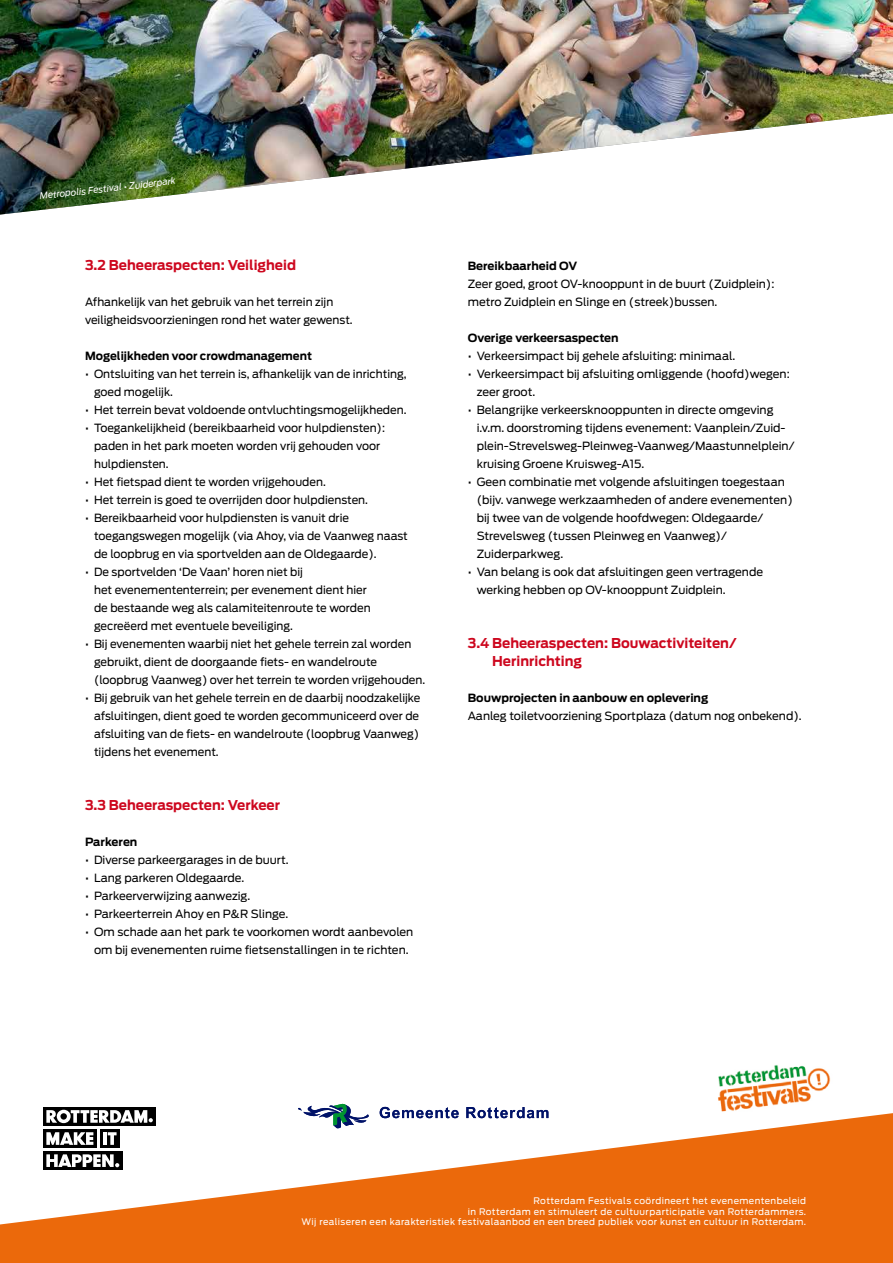
<style>
.page{position:relative;width:893px;height:1263px;background:#fff}
.page>*{position:absolute;margin:0;border:0;box-sizing:border-box;transform-origin:0 0}
.t1{font:700 13.5px/18px "Antenna";color:#cd071e}
.t2{font:11.25px/18px "Antenna";color:#000}
.t3{font:700 11.25px "Antenna";color:#000}
.t4{font:9px/10.8px "Antenna";letter-spacing:.045em;color:#fff;text-align:right}
.t5{font:italic 9px "Antenna";color:#fff}
</style>
<div class="page">
<img style="left:0;top:0;width:893px;height:215px">
<svg style="left:0;top:1113px;width:893px;height:150px;fill:#eb690b"></svg>
<svg style="left:298px;top:1103px;width:71px;height:26px"></svg>
<svg style="left:380px;top:1107px;width:79px;height:11px"></svg>
<svg style="left:466px;top:1107px;width:82px;height:11px"></svg>
<img style="left:718px;top:1065px;width:113px;height:47px">
<div style="left:100px;top:1129px;width:20px;height:19px;background:#000"></div>
<hr style="left:103px;top:1132px;width:4px;height:13px;background:#fff">
<svg style="left:108px;top:1132px;width:9px;height:13px"></svg>
<div style="left:43px;top:1129px;width:54px;height:19px;background:#000"></div>
<svg style="left:46px;top:1132px;width:47px;height:13px"></svg>
<div style="left:43px;top:1107px;width:113px;height:19px;background:#000"></div>
<svg style="left:46px;top:1110px;width:107px;height:13px"></svg>
<div style="left:43px;top:1151px;width:79px;height:19px;background:#000"></div>
<svg style="left:46px;top:1154px;width:73px;height:13px"></svg>
<p class="t5" style="left:39px;top:190px;width:138px;rotate:-6deg">Metropolis Festival • Zuiderpark</p>
<p class="t1" style="left:85px;top:256px;width:212px">3.2 Beheeraspecten: Veiligheid</p>
<p class="t2" style="left:85px;top:293px;width:269px">Afhankelijk van het gebruik van het terrein zijn veiligheidsvoorzieningen rond het water gewenst.</p>
<p class="t3" style="left:85px;top:349px;width:229px">Mogelijkheden voor crowdmanagement</p>
<p class="t2" style="left:94px;top:365px;width:314px;text-indent:-9px">• Ontsluiting van het terrein is, afhankelijk van de inrichting, goed mogelijk.</p>
<p class="t2" style="left:85px;top:401px;width:323px">• Het terrein bevat voldoende ontvluchtingsmogelijkheden.</p>
<p class="t2" style="left:94px;top:419px;width:292px;text-indent:-9px">• Toegankelijkheid (bereikbaarheid voor hulpdiensten): paden in het park moeten worden vrij gehouden voor hulpdiensten.</p>
<p class="t2" style="left:85px;top:473px;width:242px">• Het fietspad dient te worden vrijgehouden.</p>
<p class="t2" style="left:85px;top:491px;width:284px">• Het terrein is goed te overrijden door hulpdiensten.</p>
<p class="t2" style="left:94px;top:509px;width:315px;text-indent:-9px">• Bereikbaarheid voor hulpdiensten is vanuit drie toegangswegen mogelijk (via Ahoy, via de Vaanweg naast de loopbrug en via sportvelden aan de Oldegaarde).</p>
<p class="t2" style="left:94px;top:563px;width:278px;text-indent:-9px">• De sportvelden ‘De Vaan’ horen niet bij<br>het evenemententerrein; per evenement dient hier de bestaande weg als calamiteitenroute te worden gecreëerd met eventuele beveiliging.</p>
<p class="t2" style="left:94px;top:635px;width:333px;text-indent:-9px">• Bij evenementen waarbij niet het gehele terrein zal worden gebruikt, dient de doorgaande fiets- en wandelroute (loopbrug Vaanweg) over het terrein te worden vrijgehouden.</p>
<p class="t2" style="left:94px;top:689px;width:328px;text-align:justify;text-indent:-9px">• Bij gebruik van het gehele terrein en de daarbij noodzakelijke afsluitingen, dient goed te worden gecommuniceerd over de afsluiting van de fiets- en wandelroute (loopbrug Vaanweg) tijdens het evenement.</p>
<p class="t1" style="left:85px;top:796px;width:197px">3.3 Beheeraspecten: Verkeer</p>
<p class="t3" style="left:85px;top:835px;width:54px">Parkeren</p>
<p class="t2" style="left:85px;top:851px;width:205px">• Diverse parkeergarages in de buurt.</p>
<p class="t2" style="left:85px;top:869px;width:161px">• Lang parkeren Oldegaarde.</p>
<p class="t2" style="left:85px;top:887px;width:167px">• Parkeerverwijzing aanwezig.</p>
<p class="t2" style="left:85px;top:905px;width:205px">• Parkeerterrein Ahoy en P&amp;R Slinge.</p>
<p class="t2" style="left:85px;top:923px;width:330px;text-align:center">• Om schade aan het park te voorkomen wordt aanbevolen om bij evenementen ruime fietsenstallingen in te richten.</p>
<p class="t3" style="left:468px;top:259px;width:111px">Bereikbaarheid OV</p>
<p class="t2" style="left:468px;top:275px;width:308px">Zeer goed, groot OV-knooppunt in de buurt (Zuidplein): metro Zuidplein en Slinge en (streek)bussen.</p>
<p class="t3" style="left:468px;top:331px;width:152px">Overige verkeersaspecten</p>
<p class="t2" style="left:468px;top:347px;width:269px">• Verkeersimpact bij gehele afsluiting: minimaal.</p>
<p class="t2" style="left:477px;top:365px;width:315px;text-indent:-9px">• Verkeersimpact bij afsluiting omliggende (hoofd)wegen: zeer groot.</p>
<p class="t2" style="left:477px;top:401px;width:319px;text-indent:-9px">• Belangrijke verkeersknooppunten in directe omgeving i.v.m. doorstroming tijdens evenement: Vaanplein/Zuid&shy;plein-Strevelsweg-Pleinweg-Vaanweg/Maastunnelplein/ kruising Groene Kruisweg-A15.</p>
<p class="t2" style="left:477px;top:473px;width:318px;text-indent:-9px">• Geen combinatie met volgende afsluitingen toegestaan (bijv. vanwege werkzaamheden of andere evenementen) bij twee van de volgende hoofdwegen: Oldegaarde/ Strevelsweg (tussen Pleinweg en Vaanweg)/ Zuiderparkweg.</p>
<p class="t2" style="left:477px;top:563px;width:288px;text-indent:-9px">• Van belang is ook dat afsluitingen geen vertragende werking hebben op OV-knooppunt Zuidplein.</p>
<p class="t1" style="left:492px;top:634px;width:246px;text-indent:-24px">3.4 Beheeraspecten: Bouwactiviteiten/<br>Herinrichting</p>
<p class="t3" style="left:468px;top:691px;width:242px">Bouwprojecten in aanbouw en oplevering</p>
<p class="t2" style="left:468px;top:707px;width:335px">Aanleg toiletvoorziening Sportplaza (datum nog onbekend).</p>
<p class="t4" style="left:302px;top:1195px;width:506px">Rotterdam Festivals coördineert het evenementenbeleid<br>in Rotterdam en stimuleert de cultuurparticipatie van Rotterdammers.<br>Wij realiseren een karakteristiek festivalaanbod en een breed publiek voor kunst en cultuur in Rotterdam.</p>
</div>
